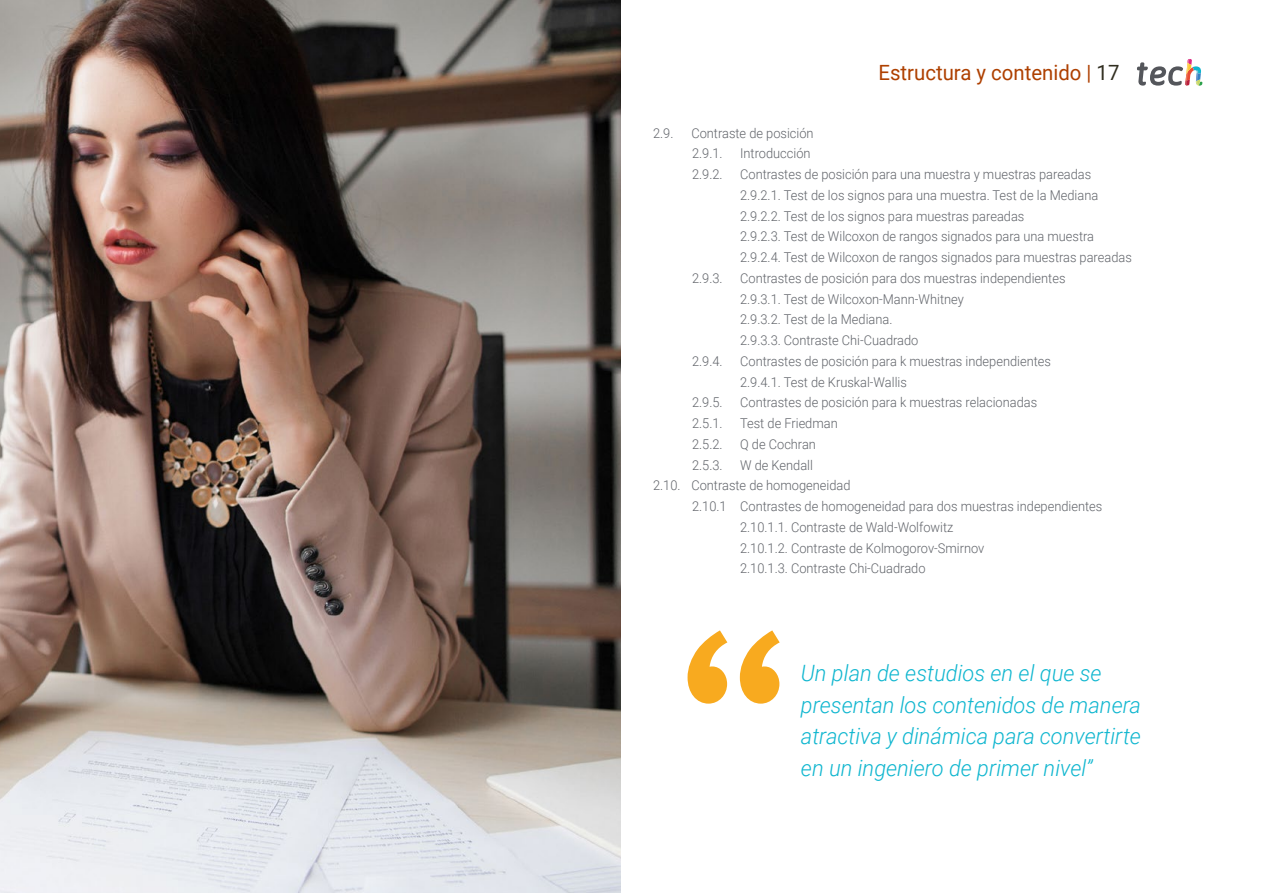
<style>
.page{position:relative;width:1263px;height:893px;background:#fff}
.page>*{position:absolute;margin:0;border:0;box-sizing:border-box;transform-origin:0 0}
.t1{font:italic 300 22.5px/31.5px "Roboto";color:#0fb6cf}
.t2{font:21px "Roboto";color:#ae4000}
.t3{font:300 13.5px/20.7px "Roboto";color:#61646a;scale:.95 1}
.s1{color:#312e20}
</style>
<div class="page">
<img style="left:0;top:0;width:621px;height:893px">
<svg style="left:687px;top:630px;width:93px;height:74px"></svg>
<svg style="left:1137px;top:59px;width:65px;height:27px"></svg>
<p class="t3" style="left:653px;top:122px;width:23px">2.9.</p>
<p class="t3" style="left:691px;top:122px;width:130px">Contraste de posición<br>2.9.1.</p>
<p class="t3" style="left:740px;top:143px;width:76px">Introducción</p>
<h2 class="t2" style="left:878px;top:57px;width:242px">Estructura y contenido | <span class="s1">17</span></h2>
<p class="t3" style="left:692px;top:164px;width:34px">2.9.2.</p>
<p class="t3" style="left:740px;top:164px;width:414px">Contrastes de posición para una muestra y muestras pareadas 2.9.2.1. Test de los signos para una muestra. Test de la Mediana 2.9.2.2. Test de los signos para muestras pareadas<br>2.9.2.3. Test de Wilcoxon de rangos signados para una muestra 2.9.2.4. Test de Wilcoxon de rangos signados para muestras pareadas</p>
<p class="t3" style="left:692px;top:267px;width:34px">2.9.3.</p>
<p class="t3" style="left:740px;top:267px;width:344px">Contrastes de posición para dos muestras independientes 2.9.3.1. Test de Wilcoxon-Mann-Whitney<br>2.9.3.2. Test de la Mediana.<br>2.9.3.3. Contraste Chi-Cuadrado</p>
<p class="t3" style="left:692px;top:350px;width:34px">2.9.4.</p>
<p class="t3" style="left:740px;top:350px;width:329px">Contrastes de posición para k muestras independientes<br>2.9.4.1. Test de Kruskal-Wallis</p>
<p class="t3" style="left:692px;top:392px;width:34px">2.9.5.</p>
<p class="t3" style="left:740px;top:392px;width:314px">Contrastes de posición para k muestras relacionadas</p>
<p class="t3" style="left:692px;top:413px;width:34px">2.5.1.</p>
<p class="t3" style="left:740px;top:413px;width:104px">Test de Friedman</p>
<p class="t3" style="left:692px;top:433px;width:34px">2.5.2.</p>
<p class="t3" style="left:740px;top:433px;width:81px">Q de Cochran</p>
<p class="t3" style="left:692px;top:454px;width:34px">2.5.3.</p>
<p class="t3" style="left:740px;top:454px;width:78px">W de Kendall</p>
<p class="t3" style="left:653px;top:475px;width:209px">2.10. Contraste de homogeneidad</p>
<p class="t3" style="left:692px;top:496px;width:433px">2.10.1 Contrastes de homogeneidad para dos muestras independientes</p>
<p class="t3" style="left:740px;top:516px;width:226px">2.10.1.1. Contraste de Wald-Wolfowitz</p>
<p class="t3" style="left:740px;top:537px;width:258px">2.10.1.2. Contraste de Kolmogorov-Smirnov</p>
<p class="t3" style="left:740px;top:558px;width:197px">2.10.1.3. Contraste Chi-Cuadrado</p>
<h1 class="t1" style="left:801px;top:657px;width:341px">Un plan de estudios en el que se presentan los contenidos de manera atractiva y dinámica para convertirte en un ingeniero de primer nivel”</h1>
</div>
